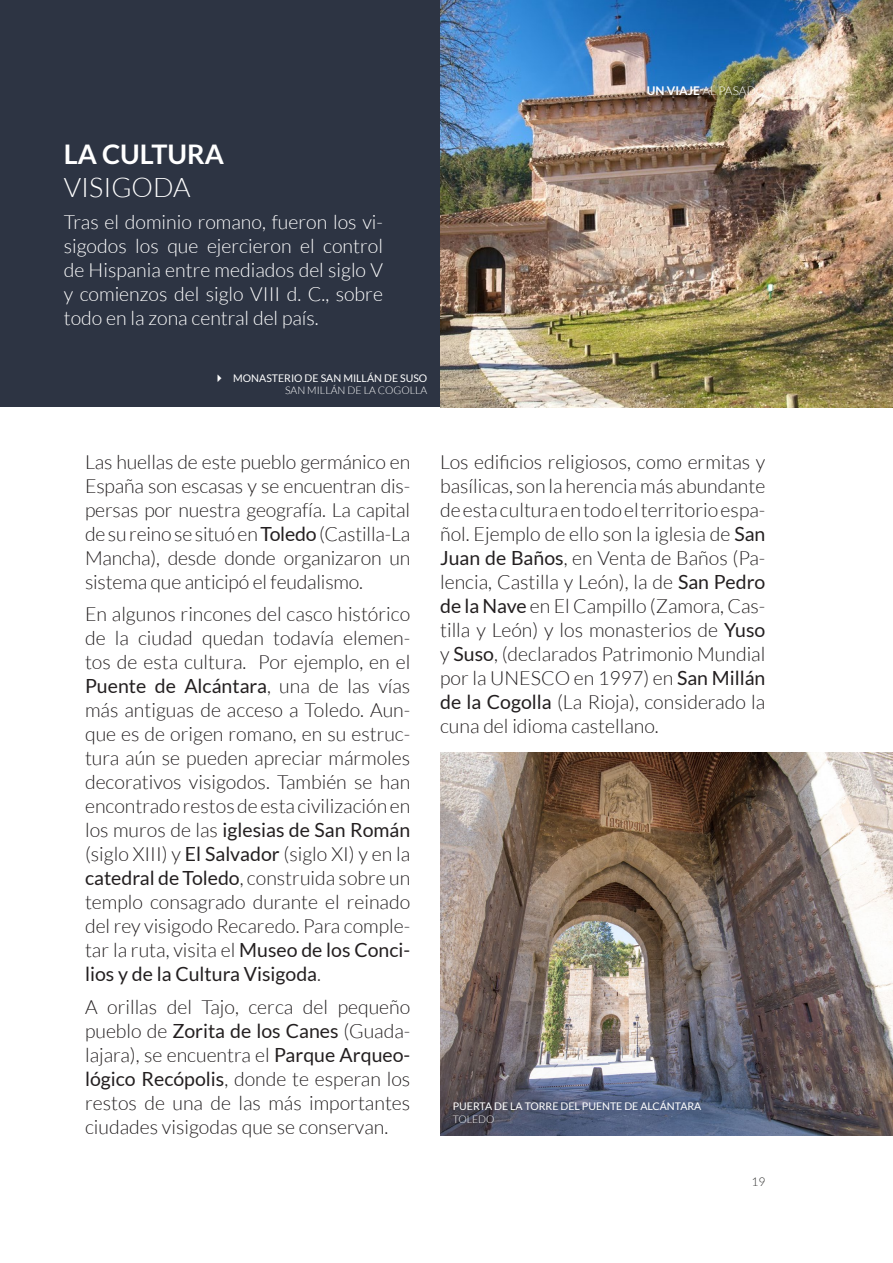
<style>
.page{position:relative;width:893px;height:1263px;background:#fff}
.page>*{position:absolute;margin:0;border:0;box-sizing:border-box;transform-origin:0 0}
.t1{font:700 27px/33px "Lato";color:#fff}
.Body{font:300 19.5px/24px "Lato";color:#231f20;text-align:justify}
.Body-2{font:300 19.5px/24px "Lato";color:#fff;text-align:justify}
.t2{font:300 12px "Lato";color:#fff}
.t3{font:300 12px "Lato";color:#353534}
.PIE_ARRIBA{font:10.5px "Lato";color:#fff}
.PIE_ARRIBA-2{font:300 10.5px "Lato";color:#fff}
.SUBPIE_ARRIBA{font:300 10.5px "Lato";color:#fff}
.s1{font-weight:300}
.s2{font-weight:700}
.s3{font-weight:400}
</style>
<div class="page">
<img style="left:440px;top:0;width:453px;height:407px">
<img style="left:440px;top:753px;width:453px;height:382px">
<div style="left:1px;top:0;width:439px;height:407px;background:#2d3443"></div>
<h2 class="t1" style="left:64px;top:137px;width:162px">LA CULTURA<br><span class="s1">VISIGODA</span></h2>
<p class="Body-2" style="left:64px;top:210px;width:321px">Tras el dominio romano, fueron los vi&shy;sigodos los que ejercieron el control de Hispania entre mediados del siglo V y comienzos del siglo VIII d. C., sobre todo en la zona central del país.</p>
<p class="PIE_ARRIBA" style="left:233px;top:372px;width:196px">MONASTERIO DE SAN MILLÁN DE SUSO</p>
<p class="PIE_ARRIBA-2" style="left:285px;top:385px;width:144px">SAN MILLÁN DE LA COGOLLA</p>
<p class="t2" style="left:647px;top:84px;width:120px"><span class="s2">UN VIAJE</span> AL PASADO</p>
<p class="Body" style="left:85px;top:450px;width:327px">Las huellas de este pueblo germánico en España son escasas y se encuentran dis&shy;persas por nuestra geografía. La capital de su reino se situó en <span class="s3">Toledo</span> (Castilla-La Mancha), desde donde organizaron un sistema que anticipó el feudalismo.</p>
<p class="Body" style="left:85px;top:602px;width:327px">En algunos rincones del casco histórico de la ciudad quedan todavía elemen&shy;tos de esta cultura. Por ejemplo, en el <span class="s3">Puente de Alcántara</span>, una de las vías más antiguas de acceso a Toledo. Aun&shy;que es de origen romano, en su estruc&shy;tura aún se pueden apreciar mármoles decorativos visigodos. También se han encontrado restos de esta civilización en los muros de las <span class="s3">iglesias de San Román </span>(siglo XIII) y <span class="s3">El Salvador</span> (siglo XI) y en la <span class="s3">catedral de Toledo</span>, construida sobre un templo consagrado durante el reinado del rey visigodo Recaredo. Para comple&shy;tar la ruta, visita el <span class="s3">Museo de los Conci&shy;lios y de la Cultura Visigoda</span>.</p>
<p class="Body" style="left:85px;top:995px;width:327px">A orillas del Tajo, cerca del pequeño pueblo de <span class="s3">Zorita de los Canes</span> (Guada&shy;lajara), se encuentra el <span class="s3">Parque Arqueo&shy;lógico Recópolis</span>, donde te esperan los restos de una de las más importantes ciudades visigodas que se conservan.</p>
<p class="Body" style="left:440px;top:450px;width:327px">Los edificios religiosos, como ermitas y basílicas, son la herencia más abundante de esta cultura en todo el territorio espa&shy;ñol. Ejemplo de ello son la iglesia de <span class="s3">San Juan de Baños</span>, en Venta de Baños (Pa&shy;lencia, Castilla y León), la de <span class="s3">San Pedro de la Nave</span> en El Campillo (Zamora, Cas&shy;tilla y León) y los monasterios de <span class="s3">Yuso </span>y <span class="s3">Suso</span>, (declarados Patrimonio Mundial por la UNESCO en 1997) en <span class="s3">San Millán de la Cogolla</span> (La Rioja), considerado la cuna del idioma castellano.</p>
<p class="PIE_ARRIBA" style="left:453px;top:1100px;width:250px">PUERTA DE LA TORRE DEL PUENTE DE ALCÁNTARA</p>
<p class="SUBPIE_ARRIBA" style="left:453px;top:1113px;width:43px">TOLEDO</p>
<p class="t3" style="left:751px;top:1175px;width:15px">19</p>
</div>
